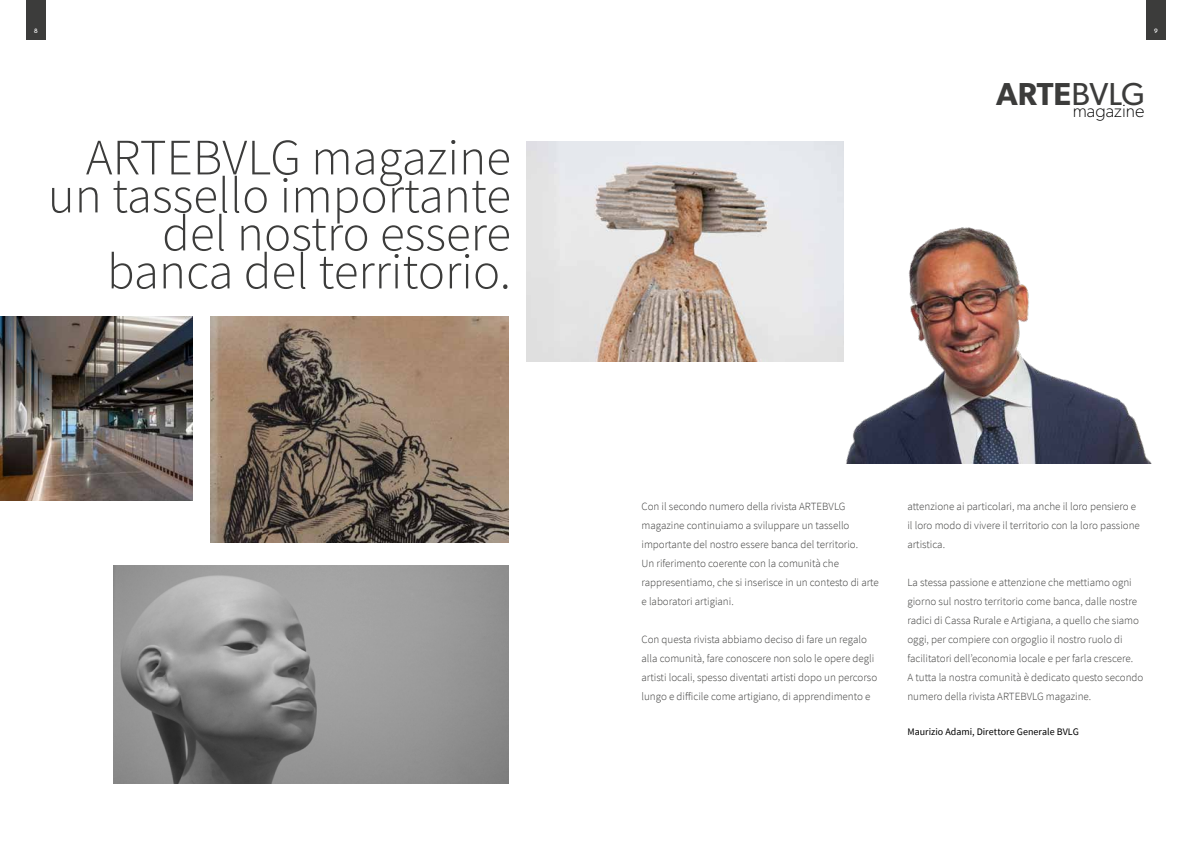
<style>
.page{position:relative;width:1191px;height:842px;background:#fff}
.page>*{position:absolute;margin:0;border:0;box-sizing:border-box;transform-origin:0 0}
.t1{font:300 51px/38px "Source Sans Pro";color:#3c3c3b;text-align:right}
.t2{font:600 31.8px "Gibson";color:#3c3c3b}
.t3{font:100 18.4px "Gibson";color:#000}
.t4{font:300 11px/19px "Source Sans Pro";color:#3c3c3b}
.t5{font:10px "Source Sans Pro";letter-spacing:.005em;color:#000}
.t6{font:6.8px "Josefin Sans";color:#fff}
.s1{font-weight:400}
</style>
<div class="page">
<div style="left:26px;top:0;width:20px;height:40px;background:#3c3c3b"></div>
<div style="left:1146px;top:0;width:20px;height:40px;background:#3c3c3b"></div>
<img style="left:527px;top:141px;width:316px;height:220px">
<img style="left:0;top:316px;width:192px;height:184px">
<img style="left:114px;top:565px;width:394px;height:219px">
<img style="left:211px;top:316px;width:297px;height:227px">
<img style="left:832px;top:215px;width:320px;height:249px">
<p class="t6" style="left:34px;top:25px;width:5px">8</p>
<p class="t6" style="left:1154px;top:25px;width:5px">9</p>
<h1 class="t1" style="left:48px;top:139px;width:464px">ARTEBVLG magazine un tassello importante del nostro essere banca del territorio.</h1>
<h2 class="t2" style="left:996px;top:75px;width:150px">ARTE<span class="s1">BVLG</span></h2>
<h3 class="t3" style="left:1072px;top:99px;width:73px">magazine</h3>
<p class="t4" style="left:641px;top:497px;width:239px">Con il secondo numero della rivista ARTEBVLG magazine continuiamo a sviluppare un tassello importante del nostro essere banca del territorio.<br>Un riferimento coerente con la comunità che rappresentiamo, che si inserisce in un contesto di arte e laboratori artigiani.</p>
<p class="t4" style="left:641px;top:630px;width:237px">Con questa rivista abbiamo deciso di fare un regalo alla comunità, fare conoscere non solo le opere degli artisti locali, spesso diventati artisti dopo un percorso lungo e difficile come artigiano, di apprendimento e</p>
<p class="t4" style="left:907px;top:497px;width:234px">attenzione ai particolari, ma anche il loro pensiero e il loro modo di vivere il territorio con la loro passione artistica.</p>
<p class="t4" style="left:907px;top:573px;width:237px">La stessa passione e attenzione che mettiamo ogni giorno sul nostro territorio come banca, dalle nostre radici di Cassa Rurale e Artigiana, a quello che siamo oggi, per compiere con orgoglio il nostro ruolo di facilitatori dell’economia locale e per farla crescere.<br>A tutta la nostra comunità è dedicato questo secondo numero della rivista ARTEBVLG magazine.</p>
<p class="t5" style="left:907px;top:726px;width:173px">Maurizio Adami, Direttore Generale BVLG</p>
</div>
